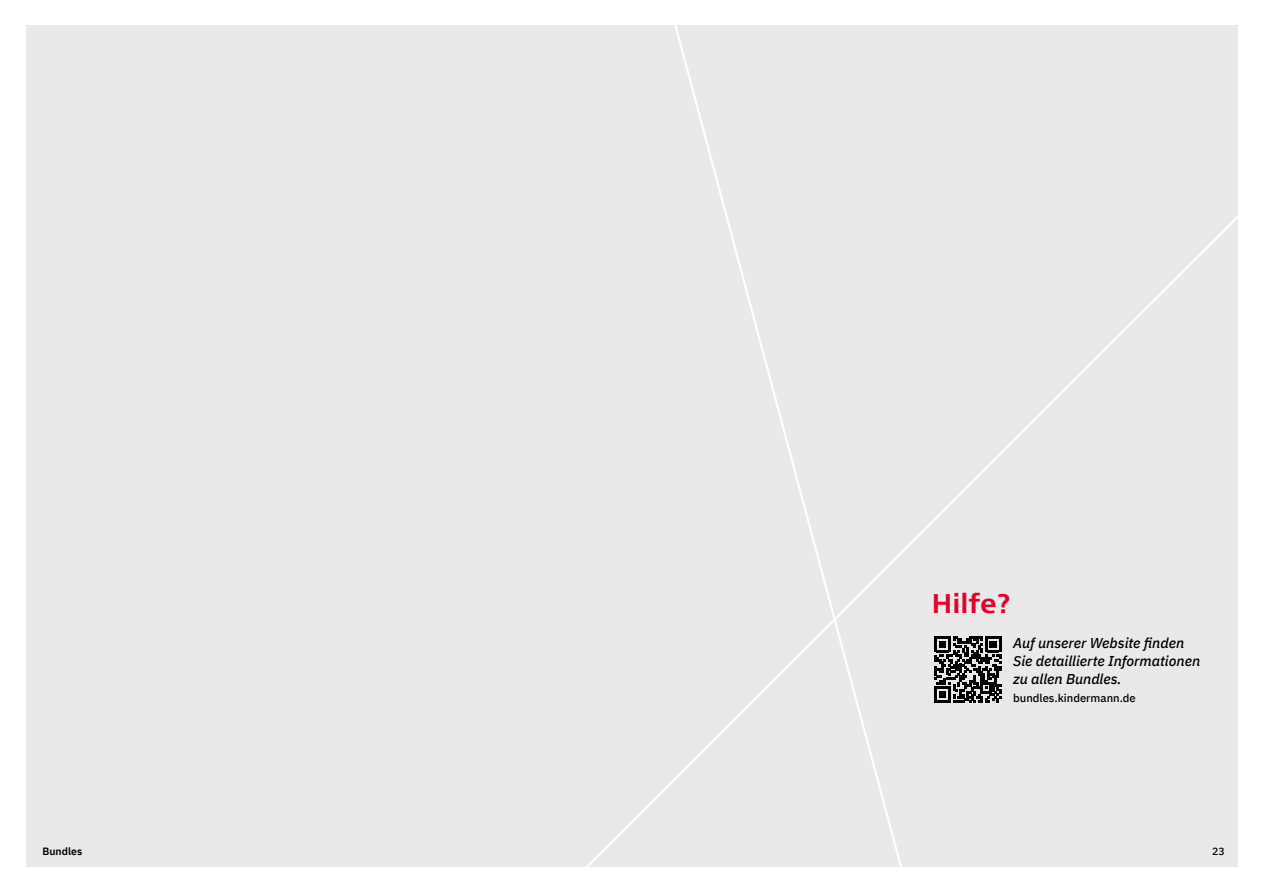
<style>
.page{position:relative;width:1263px;height:893px;background:#fff}
.page>*{position:absolute;margin:0;border:0;box-sizing:border-box;transform-origin:0 0}
.t1{font:500 27px "Signa";color:#e4002c}
.t2{font:italic 500 14.25px/18px "IBM Plex Sans";color:#000}
.t3{font:500 11.25px "IBM Plex Sans";color:#000}
.t4{font:600 10.5px "IBM Plex Sans";color:#000}
.t5{font:500 10.5px "IBM Plex Sans";color:#000}
</style>
<div class="page">
<div style="left:26px;top:26px;width:1211px;height:841px;background:#e9e9e9"></div>
<svg style="left:586px;top:103px;width:652px;height:764px"></svg>
<div style="left:925px;top:627px;width:85px;height:85px;background:#e9e9e9"></div>
<svg style="left:934px;top:636px;width:67px;height:67px"></svg>
<h1 class="t1" style="left:932px;top:585px;width:81px">Hilfe?</h1>
<p class="t2" style="left:1013px;top:633px;width:189px">Auf unserer Website finden<br>Sie detaillierte Informationen zu allen Bundles.</p>
<p class="t3" style="left:1013px;top:689px;width:124px">bundles.kindermann.de</p>
<p class="t4" style="left:43px;top:843px;width:41px">Bundles</p>
<p class="t5" style="left:1212px;top:843px;width:14px">23</p>
</div>
